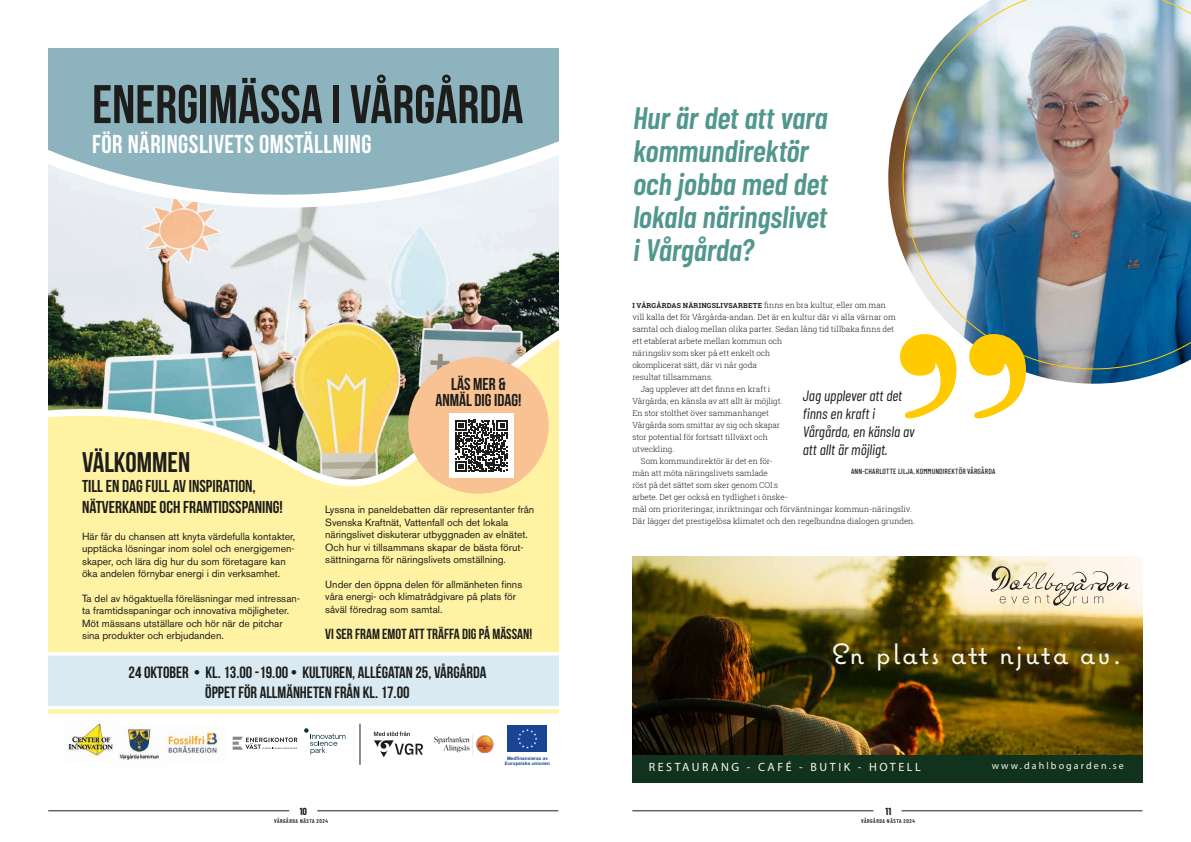
<style>
.page{position:relative;width:1191px;height:842px;background:#fff}
.page>*{position:absolute;margin:0;border:0;box-sizing:border-box;transform-origin:0 0}
.t1{font:54.3px "Bebas Neue";color:#1d1d1b}
.t2{font:italic 600 31px/33px "Barlow Condensed";letter-spacing:-.005em;color:#51978d}
.t3{font:29px "Coquette";letter-spacing:.07em;color:#f8f7ee}
.t4{font:28.4px "Bebas Neue";color:#1d1d1b}
.t5{font:25.8px "Bebas Neue";letter-spacing:.02em;color:#fff}
.t6{font:17.2px/20.7px "Bebas Neue";color:#1d1d1b}
.t7{font:16.4px/19.6px "Bebas Neue";color:#1d1d1b;text-align:center}
.t8{font:italic 15px/18px "Barlow Condensed";color:#1d1d1b}
.t9{font:14.6px "Bebas Neue";color:#1d1d1b}
.t10{font:12px "Myriad Pro";letter-spacing:.21em;color:#f8f7ee}
.t11{font:10.3px/12.4px "Akzidenz Grotesk BE";color:#1d1d1b}
.t12{font:10px "Myriad Pro";letter-spacing:.21em;color:#f8f7ee}
.t13{font:700 10px "Barlow Condensed";color:#1d1d1b}
.t14{font:300 8px "Roboto Slab";color:#1d1d1b}
.t15{font:500 7.5px "Barlow Condensed";letter-spacing:.02em;color:#1d1d1b}
.t16{font:700 7px "Roboto Slab";letter-spacing:.03em;color:#1d1d1b}
.t17{font:600 5.5px "Barlow Condensed";letter-spacing:.1em;color:#1d1d1b}
.t18{font:700 4.7px/5.7px "Arial";color:#194594;text-align:center}
.s1{font-weight:300;font-size:8px}
</style>
<div class="page">
<img style="left:888px;top:104px;width:282px;height:280px">
<div style="left:632px;top:556px;width:510px;height:227px;background:#11321c"></div>
<img style="left:632px;top:556px;width:510px;height:199px">
<svg style="left:990px;top:566px;width:140px;height:40px;background:#e2d8c4"></svg>
<img style="left:902px;top:0;width:289px;height:369px">
<svg style="left:48px;top:224px;width:510px;height:426px;background:#d9d5a4"></svg>
<svg style="left:48px;top:48px;width:510px;height:176px;background:#a5c3cb"></svg>
<div style="left:408px;top:357px;width:140px;height:137px;background:#f9c293;border-radius:50%"></div>
<div style="left:449px;top:414px;width:65px;height:64px;background:#fff"></div>
<svg style="left:455px;top:420px;width:52px;height:52px"></svg>
<svg style="left:48px;top:48px;width:4px;height:4px"></svg>
<svg style="left:48px;top:650px;width:511px;height:115px"></svg>
<hr style="left:632px;top:811px;width:241px;height:1px;background:#1d1d1b">
<hr style="left:901px;top:811px;width:241px;height:1px;background:#1d1d1b">
<hr style="left:48px;top:811px;width:241px;height:1px;background:#1d1d1b">
<hr style="left:317px;top:811px;width:241px;height:1px;background:#1d1d1b">
<svg style="left:900px;top:334px;width:126px;height:84px"></svg>
<h1 class="t1" style="left:92px;top:75px;width:433px">ENERGIMÄSSA I VÅRGÅRDA</h1>
<h3 class="t5" style="left:92px;top:129px;width:281px">FÖR NÄRINGSLIVETS OMSTÄLLNING</h3>
<h3 class="t4" style="left:82px;top:446px;width:110px">VÄLKOMMEN</h3>
<h3 class="t6" style="left:82px;top:476px;width:202px">TILL EN DAG FULL AV INSPIRATION,<br>NÄTVERKANDE OCH FRAMTIDSSPANING!</h3>
<p class="t11" style="left:82px;top:530px;width:215px">Här får du chansen att knyta värdefulla kontakter, upptäcka lösningar inom solel och energigemen&shy;skaper, och lära dig hur du som företagare kan öka andelen förnybar energi i din verksamhet.</p>
<p class="t11" style="left:82px;top:592px;width:219px">Ta del av högaktuella föreläsningar med intressan&shy;ta framtidsspaningar och innovativa möjligheter.<br>Möt mässans utställare och hör när de pitchar sina produkter och erbjudanden.</p>
<h3 class="t6" style="left:435px;top:376px;width:88px;line-height:15.5px;text-align:center">LÄS MER &amp;<br>ANMÄL DIG IDAG!</h3>
<p class="t11" style="left:325px;top:503px;width:211px">Lyssna in paneldebatten där representanter från Svenska Kraftnät, Vattenfall och det lokala näringslivet diskuterar utbyggnaden av elnätet.<br>Och hur vi tillsammans skapar de bästa förut&shy;sättningarna för näringslivets omställning.</p>
<p class="t11" style="left:325px;top:578px;width:199px">Under den öppna delen för allmänheten finns våra energi- och klimatrådgivare på plats för såväl föredrag som samtal.</p>
<h3 class="t9" style="left:325px;top:626px;width:208px">VI SER FRAM EMOT ATT TRÄFFA DIG PÅ MÄSSAN!</h3>
<h3 class="t7" style="left:129px;top:662px;width:359px">24 OKTOBER • KL. 13.00 -19.00 • KULTUREN, ALLÉGATAN 25, VÅRGÅRDA<br>ÖPPET FÖR ALLMÄNHETEN FRÅN KL. 17.00</h3>
<p class="t13" style="left:300px;top:804px;width:9px">10</p>
<p class="t17" style="left:274px;top:817px;width:55px">VÅRGÅRDA NÄSTA 2024</p>
<p class="t18" style="left:505px;top:755px;width:47px">Medfinansieras av<br>Europeiska unionen</p>
<h2 class="t2" style="left:633px;top:99px;width:196px">Hur är det att vara kommundirektör och jobba med det lokala näringslivet i Vårgårda?</h2>
<p class="t16" style="left:632px;top:300px;width:255px">I VÅRGÅRDAS NÄRINGSLIVSARBETE <span class="s1">finns en bra kultur, eller om man</span></p>
<p class="t14" style="left:632px;top:311px;width:265px">vill kalla det för Vårgårda-andan. Det är en kultur där vi alla värnar om</p>
<p class="t14" style="left:632px;top:323px;width:263px">samtal och dialog mellan olika parter. Sedan lång tid tillbaka finns det</p>
<p class="t14" style="left:632px;top:335px;width:151px">ett etablerat arbete mellan kommun och</p>
<p class="t14" style="left:632px;top:347px;width:139px">näringsliv som sker på ett enkelt och</p>
<p class="t14" style="left:632px;top:359px;width:126px">okomplicerat sätt, där vi når goda</p>
<p class="t14" style="left:632px;top:371px;width:82px">resultat tillsammans.</p>
<p class="t14" style="left:641px;top:383px;width:131px">Jag upplever att det finns en kraft i</p>
<p class="t14" style="left:632px;top:395px;width:151px">Vårgårda, en känsla av att allt är möjligt.</p>
<p class="t14" style="left:632px;top:407px;width:138px">En stor stolthet över sammanhanget</p>
<p class="t14" style="left:632px;top:419px;width:149px">Vårgårda som smittar av sig och skapar</p>
<p class="t14" style="left:632px;top:431px;width:137px">stor potential för fortsatt tillväxt och</p>
<p class="t14" style="left:632px;top:443px;width:43px">utveckling.</p>
<p class="t14" style="left:641px;top:455px;width:133px">Som kommundirektör är det en för-</p>
<p class="t14" style="left:632px;top:467px;width:137px">mån att möta näringslivets samlade</p>
<p class="t14" style="left:632px;top:479px;width:147px">röst på det sättet som sker genom COI:s</p>
<p class="t14" style="left:632px;top:491px;width:157px">arbete. Det ger också en tydlighet i önske-</p>
<p class="t14" style="left:632px;top:503px;width:281px">mål om prioriteringar, inriktningar och förväntningar kommun-näringsliv.</p>
<p class="t14" style="left:632px;top:515px;width:284px">Där lägger det prestigelösa klimatet och den regelbundna dialogen grunden.</p>
<h3 class="t8" style="left:803px;top:385px;width:113px">Jag upplever att det finns en kraft i<br>Vårgårda, en känsla av att allt är möjligt.</h3>
<p class="t15" style="left:851px;top:466px;width:146px">ANN-CHARLOTTE LILJA, KOMMUNDIREKTÖR VÅRGÅRDA</p>
<h3 class="t3" style="left:832px;top:635px;width:290px">En plats att njuta av.</h3>
<h3 class="t10" style="left:649px;top:759px;width:273px">RESTAURANG - CAFÉ - BUTIK - HOTELL</h3>
<p class="t13" style="left:885px;top:804px;width:7px">11</p>
<p class="t17" style="left:861px;top:817px;width:55px">VÅRGÅRDA NÄSTA 2024</p>
<p class="t12" style="left:991px;top:760px;width:134px">www.dahlbogarden.se</p>
</div>
